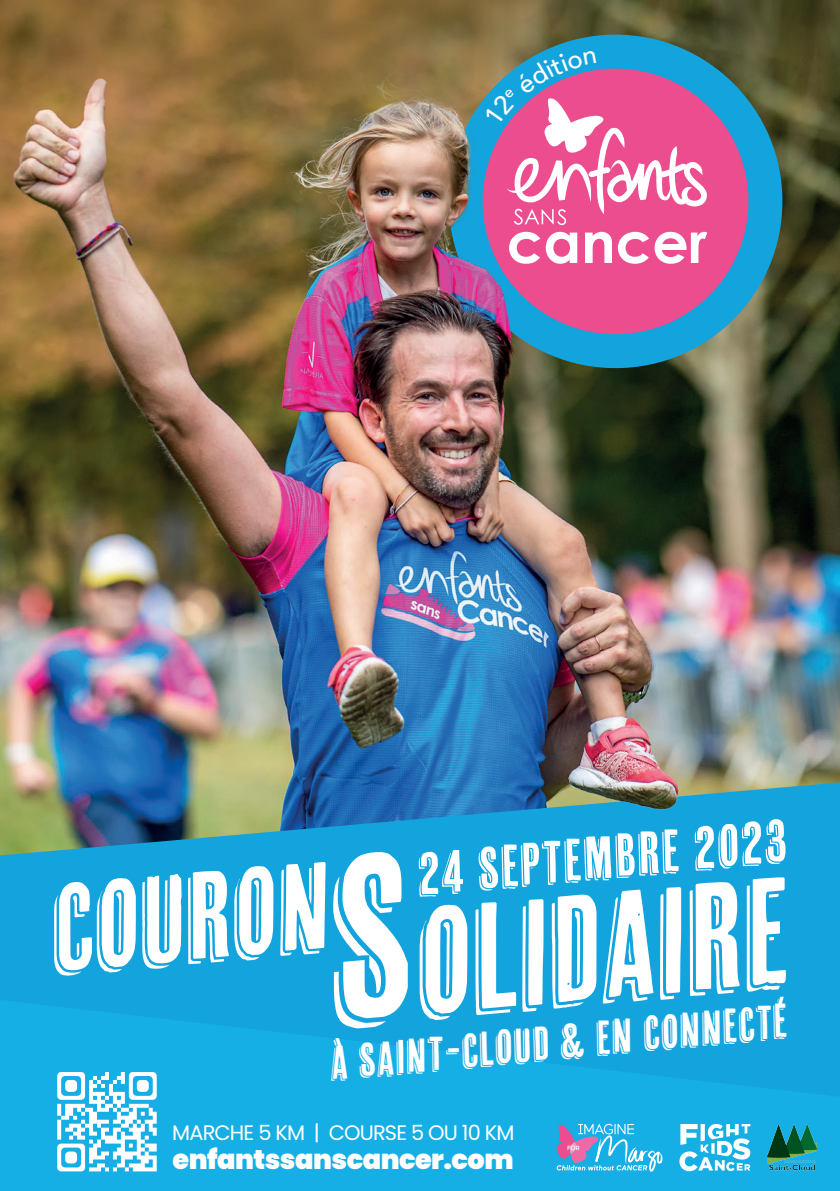
<style>
.page{position:relative;width:840px;height:1191px;background:#fff}
.page>*{position:absolute;margin:0;border:0;box-sizing:border-box;transform-origin:0 0}
.t1{font:149.4px "Cheap Pine";color:#fff}
.t2{font:59px "Cheap Pine";color:#fff}
.t3{font:47.4px "Cheap Pine";color:#fff}
.t4{font:900 27.2px "Poppins";letter-spacing:-.02em;color:#fff}
.t5{font:21px "Poppins";letter-spacing:-.04em;color:#fff}
.s1{font-size:233.8px}
</style>
<div class="page">
<img style="left:0;top:0;width:839px;height:780px">
<div style="left:448px;top:35px;width:334px;height:333px;background:#13a3dd;border-radius:50%"></div>
<svg style="left:0;top:780px;width:839px;height:217px;background:#1d9fd0"></svg>
<svg style="left:0;top:997px;width:839px;height:194px;background:#14aae2"></svg>
<svg style="left:556px;top:1123px;width:106px;height:48px;background:#5cafde"></svg>
<svg style="left:57px;top:1072px;width:100px;height:99px"></svg>
<svg style="left:679px;top:1124px;width:70px;height:47px"></svg>
<img style="left:274px;top:64px;width:485px;height:782px">
<img style="left:767px;top:1123px;width:49px;height:49px">
<svg style="left:483px;top:51px;width:224px;height:174px"></svg>
<p class="t2" style="left:417px;top:828px;width:371px;rotate:-1deg">24 SEPTEMBRE 2023</p>
<h1 class="t1" style="left:48px;top:912px;width:734px;rotate:-5deg"><sup>COURON</sup><span class="s1">S</span>OLIDAIRE</h1>
<p class="t3" style="left:331px;top:1021px;width:457px;rotate:-1deg">À SAINT-CLOUD &amp; EN CONNECTÉ</p>
<p class="t5" style="left:172px;top:1120px;width:344px">MARCHE 5 KM | COURSE 5 OU 10 KM</p>
<p class="t4" style="left:172px;top:1143px;width:342px">enfantssanscancer.com</p>
</div>
